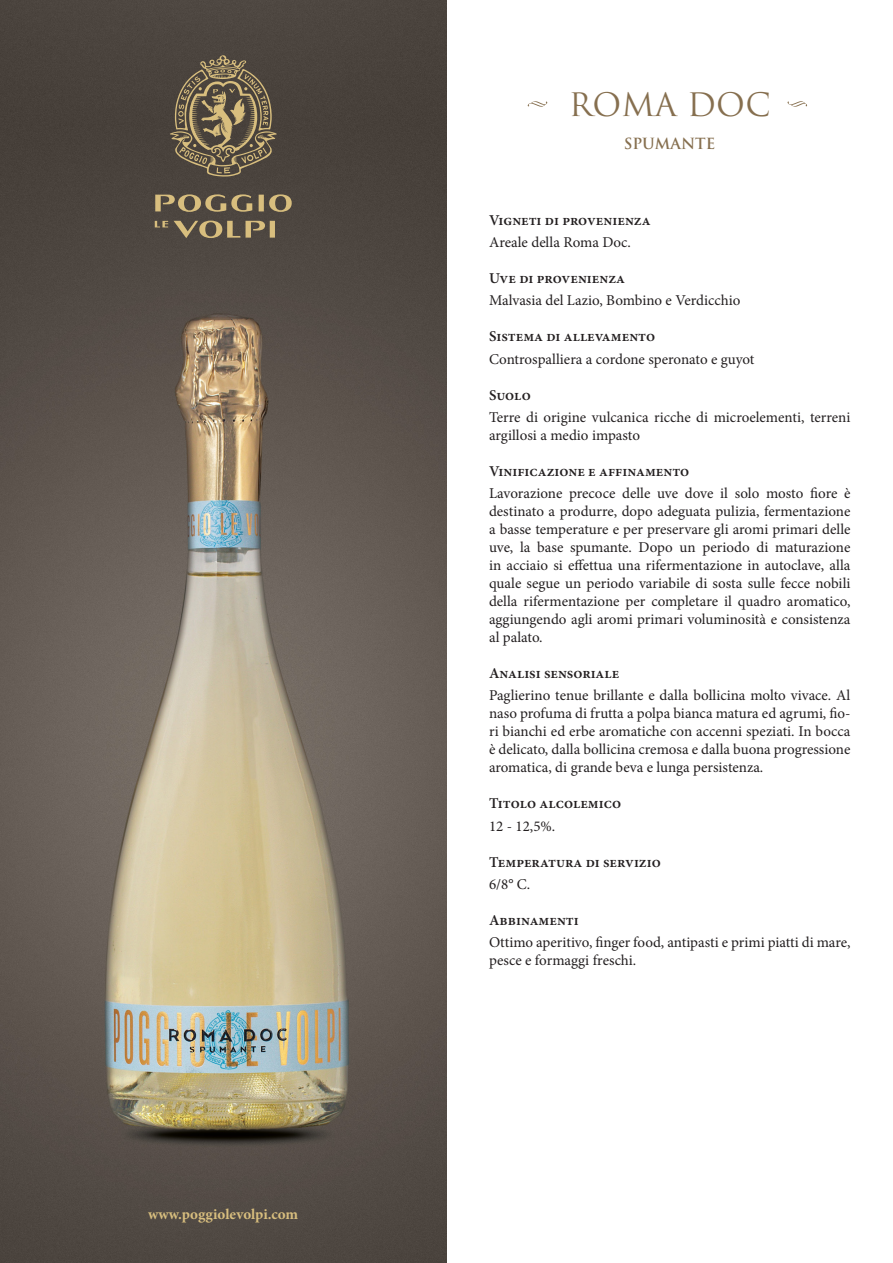
<style>
.page{position:relative;width:893px;height:1263px;background:#fff}
.page>*{position:absolute;margin:0;border:0;box-sizing:border-box;transform-origin:0 0}
.t1{font:31.5px "Trajan Pro 3";letter-spacing:.01em;color:#866f4f}
.t2{font:15px/18px "Minion Pro";color:#231f20}
.t3{font:600 15px "Minion Pro";color:#231f20}
.t4{font:700 15px "Minion Pro";letter-spacing:.005em;color:#d8be7e}
.t5{font:600 15px "Trajan Pro 3";color:#866f4f}
</style>
<div class="page">
<img style="left:0;top:0;width:446px;height:1263px">
<svg style="left:528px;top:101px;width:19px;height:6px"></svg>
<svg style="left:787px;top:101px;width:20px;height:6px"></svg>
<svg style="left:155px;top:55px;width:137px;height:183px;background:#665b4a"></svg>
<p class="t4" style="left:148px;top:1203px;width:152px">www.poggiolevolpi.com</p>
<p class="t1" style="left:569px;top:83px;width:203px">ROMA DOC</p>
<p class="t5" style="left:624px;top:133px;width:92px">SPUMANTE</p>
<p class="t3" style="left:489px;top:210px;width:163px">Vigneti di provenienza</p>
<p class="t2" style="left:489px;top:233px;width:144px">Areale della Roma Doc.</p>
<p class="t3" style="left:489px;top:268px;width:138px">Uve di provenienza</p>
<p class="t2" style="left:489px;top:292px;width:253px">Malvasia del Lazio, Bombino e Verdicchio</p>
<p class="t3" style="left:489px;top:326px;width:168px">Sistema di allevamento</p>
<p class="t2" style="left:489px;top:350px;width:267px">Controspalliera a cordone speronato e guyot</p>
<p class="t3" style="left:489px;top:384px;width:43px">Suolo</p>
<p class="t2" style="left:489px;top:408px;width:363px">Terre di origine vulcanica ricche di microelementi, terreni argillosi a medio impasto</p>
<p class="t3" style="left:489px;top:461px;width:202px">Vinificazione e affinamento</p>
<p class="t2" style="left:489px;top:484px;width:363px;text-align:justify">Lavorazione precoce delle uve dove il solo mosto fiore è destinato a produrre, dopo adeguata pulizia, fermentazione a basse temperature e per preservare gli aromi primari delle uve, la base spumante. Dopo un periodo di maturazione in acciaio si effettua una rifermentazione in autoclave, alla quale segue un periodo variabile di sosta sulle fecce nobili della rifermentazione per completare il quadro aromatico, aggiungendo agli aromi primari voluminosità e consistenza al palato.</p>
<p class="t3" style="left:489px;top:663px;width:132px">Analisi sensoriale</p>
<p class="t2" style="left:489px;top:687px;width:363px;text-align:justify">Paglierino tenue brillante e dalla bollicina molto vivace. Al naso profuma di frutta a polpa bianca matura ed agrumi, fio&shy;ri bianchi ed erbe aromatiche con accenni speziati. In bocca è delicato, dalla bollicina cremosa e dalla buona progressione aromatica, di grande beva e lunga persistenza.</p>
<p class="t3" style="left:489px;top:793px;width:134px">Titolo alcolemico</p>
<p class="t2" style="left:489px;top:817px;width:68px">12 - 12,5%.</p>
<p class="t3" style="left:489px;top:851px;width:173px">Temperatura di servizio</p>
<p class="t2" style="left:489px;top:875px;width:43px">6/8° C.</p>
<p class="t3" style="left:489px;top:910px;width:91px">Abbinamenti</p>
<p class="t2" style="left:489px;top:933px;width:363px">Ottimo aperitivo, finger food, antipasti e primi piatti di mare, pesce e formaggi freschi.</p>
</div>
